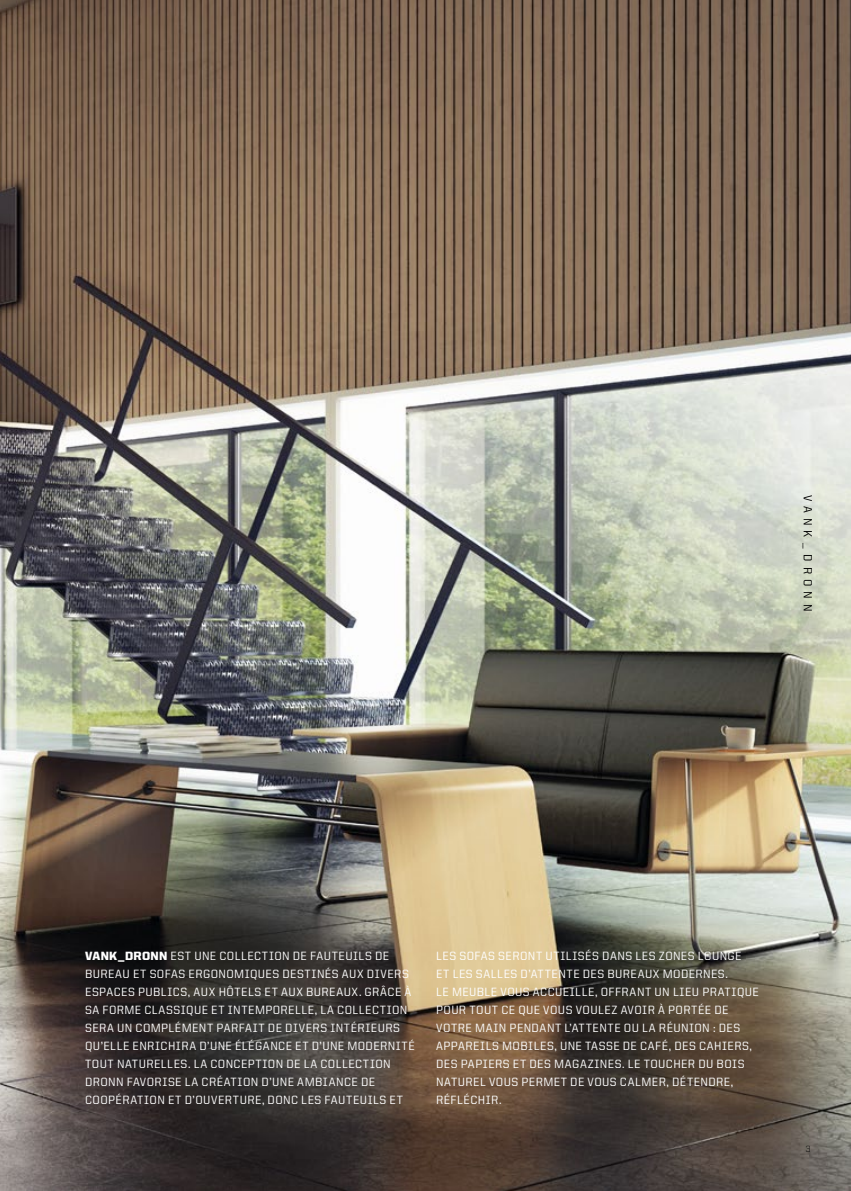
<style>
.page{position:relative;width:851px;height:1191px;background:#fff}
.page>*{position:absolute;margin:0;border:0;box-sizing:border-box;transform-origin:0 0}
.t1{font:500 12px/18px "United Sans Reg";letter-spacing:.04em;color:#fff}
.t2{font:500 12px "United Sans Reg";letter-spacing:.42em;color:#000}
.t3{font:300 9px "United Sans Reg";color:#000}
.s1{font-weight:900}
</style>
<div class="page">
<img style="left:0;top:0;width:850px;height:1191px">
<p class="t2" style="left:814px;top:495px;width:118px;rotate:90deg">VANK_DRONN</p>
<p class="t2" style="left:814px;top:500px;width:108px;rotate:90deg">VANK_MONT</p>
<p class="t1" style="left:85px;top:946px;width:331px"><span class="s1">VANK_DRONN</span> EST UNE COLLECTION DE FAUTEUILS DE BUREAU ET SOFAS ERGONOMIQUES DESTINÉS AUX DIVERS ESPACES PUBLICS, AUX HÔTELS ET AUX BUREAUX. GRÂCE À SA FORME CLASSIQUE ET INTEMPORELLE, LA COLLECTION SERA UN COMPLÉMENT PARFAIT DE DIVERS INTÉRIEURS QU’ELLE ENRICHIRA D’UNE ÉLÉGANCE ET D’UNE MODERNITÉ TOUT NATURELLES. LA CONCEPTION DE LA COLLECTION DRONN FAVORISE LA CRÉATION D’UNE AMBIANCE DE COOPÉRATION ET D’OUVERTURE, DONC LES FAUTEUILS ET</p>
<p class="t1" style="left:436px;top:946px;width:324px">LES SOFAS SERONT UTILISÉS DANS LES ZONES LOUNGE<br>ET LES SALLES D’ATTENTE DES BUREAUX MODERNES.<br>LE MEUBLE VOUS ACCUEILLE, OFFRANT UN LIEU PRATIQUE POUR TOUT CE QUE VOUS VOULEZ AVOIR À PORTÉE DE VOTRE MAIN PENDANT L’ATTENTE OU LA RÉUNION : DES APPAREILS MOBILES, UNE TASSE DE CAFÉ, DES CAHIERS, DES PAPIERS ET DES MAGAZINES. LE TOUCHER DU BOIS NATUREL VOUS PERMET DE VOUS CALMER, DÉTENDRE, RÉFLÉCHIR.</p>
<p class="t3" style="left:805px;top:1144px;width:6px">3</p>
</div>
